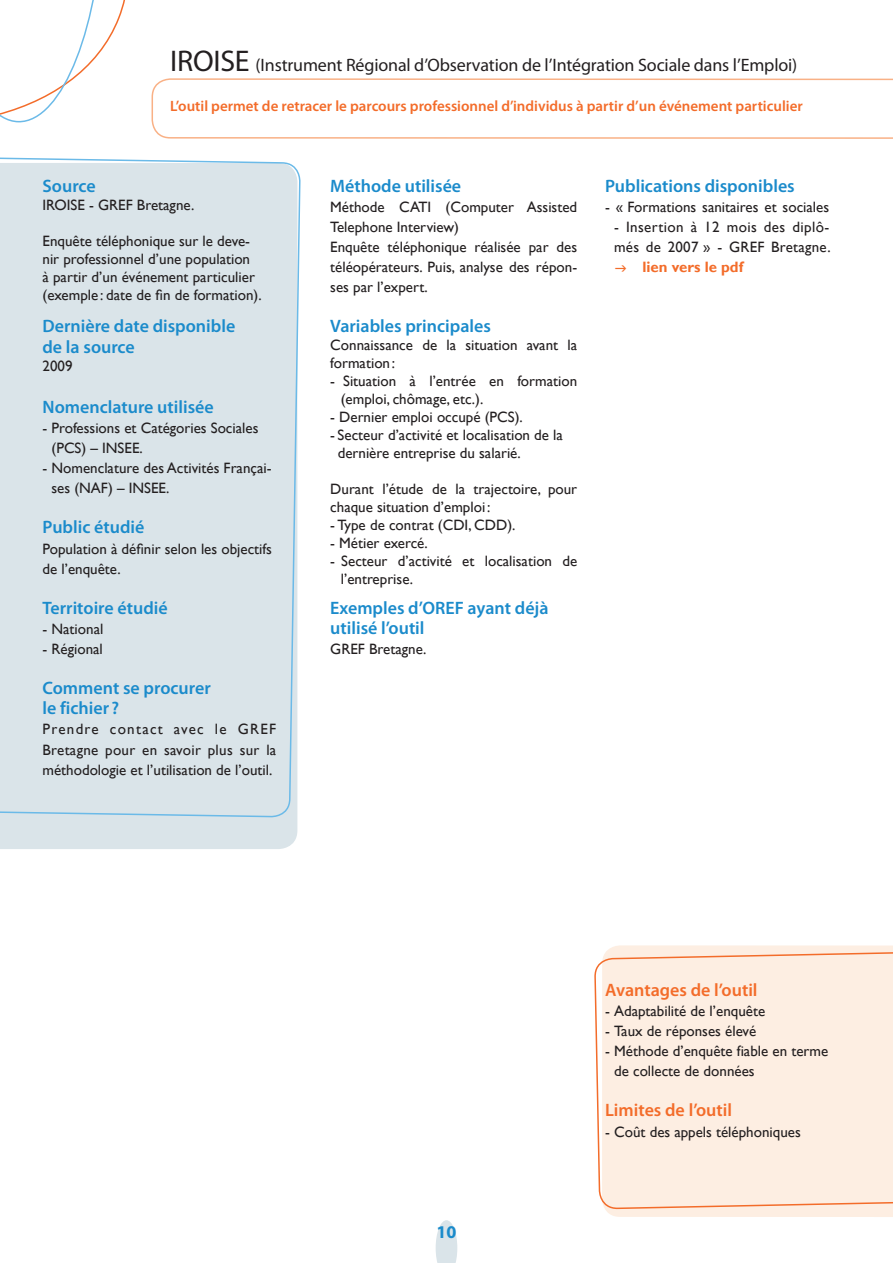
<style>
.page{position:relative;width:893px;height:1263px;background:#fff}
.page>*{position:absolute;margin:0;border:0;box-sizing:border-box;transform-origin:0 0}
.t1{font:600 18px/20.1px "Myriad Pro";color:#1b8bcb}
.t2{font:18px "Myriad Pro";letter-spacing:-.01em;color:#231f20}
.t3{font:600 18px "Myriad Pro";color:#f36c2a}
.t4{font:700 18px "Myriad Pro";color:#1b8bcb}
.t5{font:15px/20.1px "Gill Sans";color:#231f20}
.t6{font:600 15px "Myriad Pro";color:#f36c2a}
.t7{font:15px/20.1px "Gill Sans";letter-spacing:.025em;color:#231f20}
.t8{font:700 15px "Gill Sans";color:#f36c2a}
.s1{font-size:30px}
</style>
<div class="page">
<svg style="left:436px;top:1220px;width:21px;height:43px"></svg>
<div style="left:594px;top:945px;width:299px;height:272px;background:#fdeee2"></div>
<div style="left:0;top:818px;width:298px;height:31px;background:#dae4e9"></div>
<svg style="left:0;top:0;width:125px;height:123px"></svg>
<svg style="left:151px;top:78px;width:742px;height:61px"></svg>
<div style="left:0;top:157px;width:301px;height:661px;background:#dae4e9"></div>
<p class="t2" style="left:170px;top:54px;width:629px"><span class="s1">IROISE</span> (Instrument Régional d’Observation de l’Intégration Sociale dans l’Emploi)</p>
<p class="t6" style="left:170px;top:97px;width:634px">L’outil permet de retracer le parcours professionnel d’individus à partir d’un événement particulier</p>
<p class="t1" style="left:43px;top:175px;width:55px">Source</p>
<p class="t5" style="left:43px;top:195px;width:153px">IROISE - GREF Bretagne.</p>
<p class="t5" style="left:43px;top:232px;width:221px;line-height:18px">Enquête téléphonique sur le deve&shy;nir professionnel d’une population<br>à partir d’un événement particulier (exemple : date de fin de formation).</p>
<p class="t1" style="left:43px;top:316px;width:194px">Dernière date disponible de la source</p>
<p class="t5" style="left:43px;top:356px;width:31px">2009</p>
<p class="t1" style="left:43px;top:396px;width:173px">Nomenclature utilisée</p>
<p class="t5" style="left:52px;top:418px;width:208px;text-indent:-9px">- Professions et Catégories Sociales (PCS) – INSEE.</p>
<p class="t5" style="left:52px;top:458px;width:222px;text-indent:-9px">- Nomenclature des Activités Françai&shy;ses (NAF) – INSEE.</p>
<p class="t1" style="left:43px;top:517px;width:103px">Public étudié</p>
<p class="t5" style="left:43px;top:539px;width:231px">Population à définir selon les objectifs de l’enquête.</p>
<p class="t1" style="left:43px;top:597px;width:127px">Territoire étudié</p>
<p class="t5" style="left:43px;top:619px;width:62px">- National</p>
<p class="t5" style="left:43px;top:639px;width:62px">- Régional</p>
<p class="t1" style="left:43px;top:678px;width:170px">Comment se procurer le fichier ?</p>
<p class="t5" style="left:43px;top:720px;width:235px;text-align:justify">Prendre contact avec le GREF Bretagne pour en savoir plus sur la méthodologie et l’utilisation de l’outil.</p>
<p class="t1" style="left:330px;top:175px;width:132px">Méthode utilisée</p>
<p class="t5" style="left:330px;top:197px;width:248px">Méthode CATI (Computer Assisted<br>Telephone Interview)<br>Enquête téléphonique réalisée par des téléopérateurs. Puis, analyse des répon&shy;ses par l’expert.</p>
<p class="t1" style="left:330px;top:316px;width:162px">Variables principales</p>
<p class="t5" style="left:330px;top:337px;width:248px;line-height:18px">Connaissance de la situation avant la formation :</p>
<p class="t5" style="left:341px;top:373px;width:238px;line-height:18px;text-indent:-10px">- Situation à l’entrée en formation (emploi, chômage, etc.).</p>
<p class="t5" style="left:330px;top:408px;width:194px">- Dernier emploi occupé (PCS).</p>
<p class="t5" style="left:338px;top:427px;width:227px;line-height:18px;text-indent:-8px">- Secteur d’activité et localisation de la dernière entreprise du salarié.</p>
<p class="t5" style="left:330px;top:481px;width:248px;line-height:18px">Durant l’étude de la trajectoire, pour chaque situation d’emploi :</p>
<p class="t5" style="left:330px;top:516px;width:187px">- Type de contrat (CDI, CDD).</p>
<p class="t5" style="left:330px;top:534px;width:99px">- Métier exercé.</p>
<p class="t5" style="left:341px;top:553px;width:238px;line-height:18px;text-indent:-11px">- Secteur d’activité et localisation de l’entreprise.</p>
<p class="t1" style="left:330px;top:597px;width:220px">Exemples d’OREF ayant déjà utilisé l’outil</p>
<p class="t5" style="left:330px;top:639px;width:98px">GREF Bretagne.</p>
<p class="t1" style="left:605px;top:175px;width:191px">Publications disponibles</p>
<p class="t5" style="left:605px;top:197px;width:226px">- « Formations sanitaires et sociales</p>
<p class="t7" style="left:614px;top:217px;width:218px">- Insertion à 12 mois des diplô&shy;més de 2007 » - GREF Bretagne.</p>
<p class="t8" style="left:642px;top:258px;width:102px">lien vers le pdf</p>
<p class="t4" style="left:436px;top:1220px;width:21px">10</p>
<p class="t3" style="left:605px;top:978px;width:154px">Avantages de l’outil</p>
<p class="t5" style="left:605px;top:1001px;width:162px">- Adaptabilité de l’enquête</p>
<p class="t5" style="left:605px;top:1021px;width:153px">- Taux de réponses élevé</p>
<p class="t5" style="left:614px;top:1041px;width:216px;text-indent:-9px">- Méthode d’enquête fiable en terme de collecte de données</p>
<p class="t3" style="left:605px;top:1099px;width:128px">Limites de l’outil</p>
<p class="t5" style="left:605px;top:1122px;width:197px">- Coût des appels téléphoniques</p>
</div>
